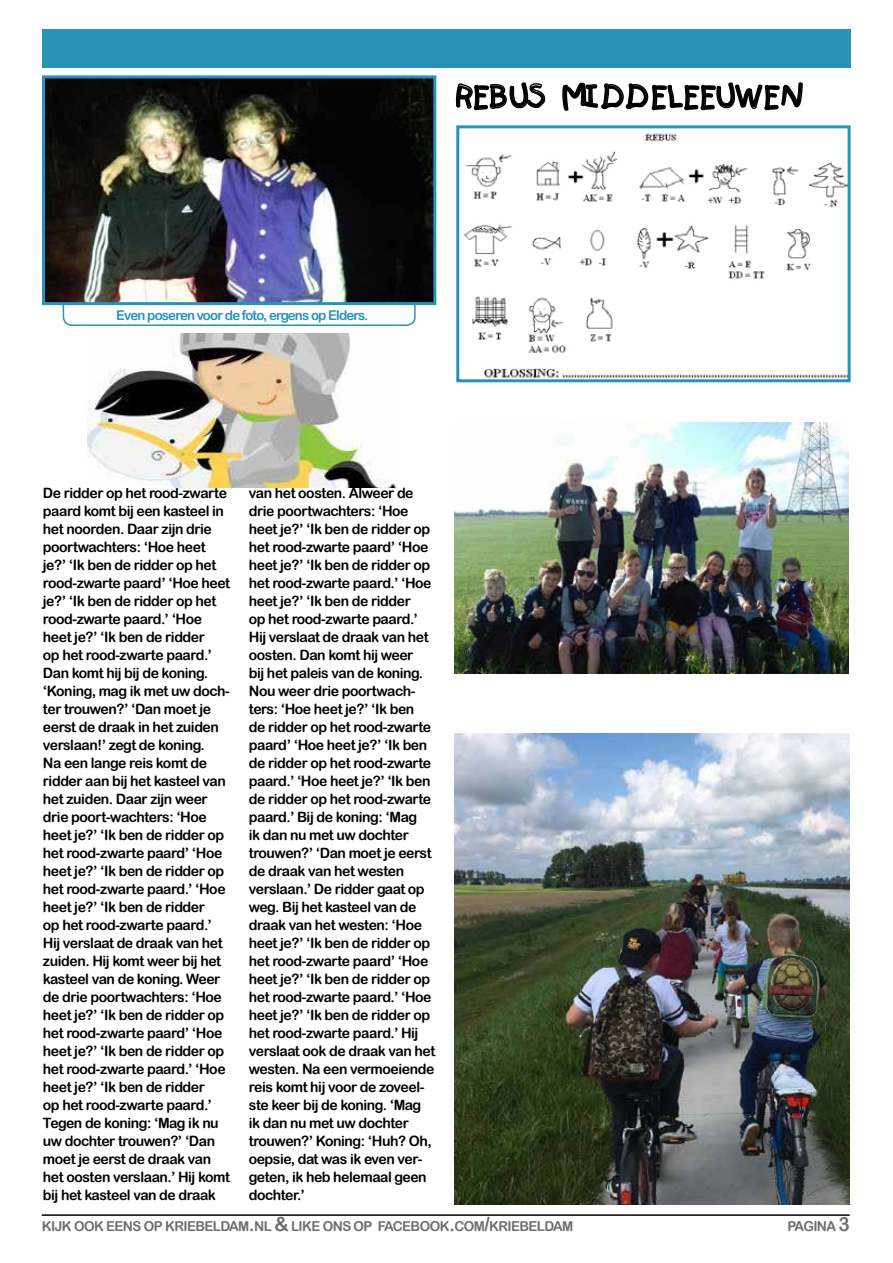
<style>
.page{position:relative;width:893px;height:1263px;background:#fff}
.page>*{position:absolute;margin:0;border:0;box-sizing:border-box;transform-origin:0 0}
.t1{font:30px "Kids Plain";color:#000}
.t2{font:14.25px/18px "Arial Rounded MT Bold";letter-spacing:-.03em;color:#000}
.t3{font:13.65px "Arial Rounded MT Bold";letter-spacing:-.045em;color:#6d6e71}
.t4{font:13.5px "Arial Rounded MT Bold";letter-spacing:-.06em;color:#2992b7}
.s1{font-size:19.5px}
</style>
<div class="page">
<img style="left:455px;top:423px;width:394px;height:251px">
<img style="left:455px;top:733px;width:394px;height:471px">
<hr style="left:42px;top:1214px;width:808px;height:2px;background:#000">
<div style="left:63px;top:277px;width:353px;height:49px;border:2px solid #2992b7;border-radius:9px"></div>
<img style="left:46px;top:79px;width:386px;height:222px">
<div style="left:42px;top:75px;width:394px;height:230px;border:3px solid #2992b7"></div>
<svg style="left:455px;top:82px;width:91px;height:29px"></svg>
<svg style="left:562px;top:82px;width:241px;height:29px"></svg>
<div style="left:42px;top:30px;width:809px;height:38px;background:#2992b7"></div>
<img style="left:464px;top:133px;width:383px;height:245px">
<div style="left:456px;top:125px;width:395px;height:257px;border:3px solid #2992b7"></div>
<img style="left:87px;top:333px;width:311px;height:155px">
<h1 class="t1" style="left:456px;top:78px;width:349px">REBUS MIDDELEEUWEN</h1>
<p class="t4" style="left:116px;top:307px;width:253px">Even poseren voor de foto, ergens op Elders.</p>
<p class="t2" style="left:43px;top:484px;width:189px">De ridder op het rood-zwarte paard komt bij een kasteel in het noorden. Daar zijn drie poortwachters: ‘Hoe heet je?’ ‘Ik ben de ridder op het rood-zwarte paard’ ‘Hoe heet je?’ ‘Ik ben de ridder op het rood-zwarte paard.’ ‘Hoe heet je?’ ‘Ik ben de ridder<br>op het rood-zwarte paard.’<br>Dan komt hij bij de koning. ‘Koning, mag ik met uw doch&shy;ter trouwen?’ ‘Dan moet je eerst de draak in het zuiden verslaan!’ zegt de koning.<br>Na een lange reis komt de ridder aan bij het kasteel van het zuiden. Daar zijn weer drie poort-wachters: ‘Hoe heet je?’ ‘Ik ben de ridder op het rood-zwarte paard’ ‘Hoe heet je?’ ‘Ik ben de ridder op het rood-zwarte paard.’ ‘Hoe heet je?’ ‘Ik ben de ridder<br>op het rood-zwarte paard.’<br>Hij verslaat de draak van het zuiden. Hij komt weer bij het kasteel van de koning. Weer de drie poortwachters: ‘Hoe heet je?’ ‘Ik ben de ridder op het rood-zwarte paard’ ‘Hoe heet je?’ ‘Ik ben de ridder op het rood-zwarte paard.’ ‘Hoe heet je?’ ‘Ik ben de ridder<br>op het rood-zwarte paard.’<br>Tegen de koning: ‘Mag ik nu uw dochter trouwen?’ ‘Dan moet je eerst de draak van het oosten verslaan.’ Hij komt bij het kasteel van de draak</p>
<p class="t2" style="left:249px;top:484px;width:188px">van het oosten. Alweer de drie poortwachters: ‘Hoe heet je?’ ‘Ik ben de ridder op het rood-zwarte paard’ ‘Hoe heet je?’ ‘Ik ben de ridder op het rood-zwarte paard.’ ‘Hoe heet je?’ ‘Ik ben de ridder<br>op het rood-zwarte paard.’<br>Hij verslaat de draak van het oosten. Dan komt hij weer<br>bij het paleis van de koning.<br>Nou weer drie poortwach&shy;ters: ‘Hoe heet je?’ ‘Ik ben<br>de ridder op het rood-zwarte paard’ ‘Hoe heet je?’ ‘Ik ben de ridder op het rood-zwarte paard.’ ‘Hoe heet je?’ ‘Ik ben de ridder op het rood-zwarte paard.’ Bij de koning: ‘Mag<br>ik dan nu met uw dochter trouwen?’ ‘Dan moet je eerst de draak van het westen verslaan.’ De ridder gaat op weg. Bij het kasteel van de draak van het westen: ‘Hoe heet je?’ ‘Ik ben de ridder op het rood-zwarte paard’ ‘Hoe heet je?’ ‘Ik ben de ridder op het rood-zwarte paard.’ ‘Hoe heet je?’ ‘Ik ben de ridder op het rood-zwarte paard.’ Hij verslaat ook de draak van het westen. Na een vermoeiende reis komt hij voor de zoveel&shy;ste keer bij de koning. ‘Mag ik dan nu met uw dochter trouwen?’ Koning: ‘Huh? Oh, oepsie, dat was ik even ver&shy;geten, ik heb helemaal geen dochter.’</p>
<p class="t3" style="left:42px;top:1218px;width:533px">KIJK OOK EENS OP KRIEBELDAM<span class="s1">.</span>NL <span class="s1">&amp;</span> LIKE ONS OP FACEBOOK<span class="s1">.</span>COM<span class="s1">/</span>KRIEBELDAM</p>
<p class="t3" style="left:787px;top:1218px;width:64px">PAGINA <span class="s1">3</span></p>
</div>
